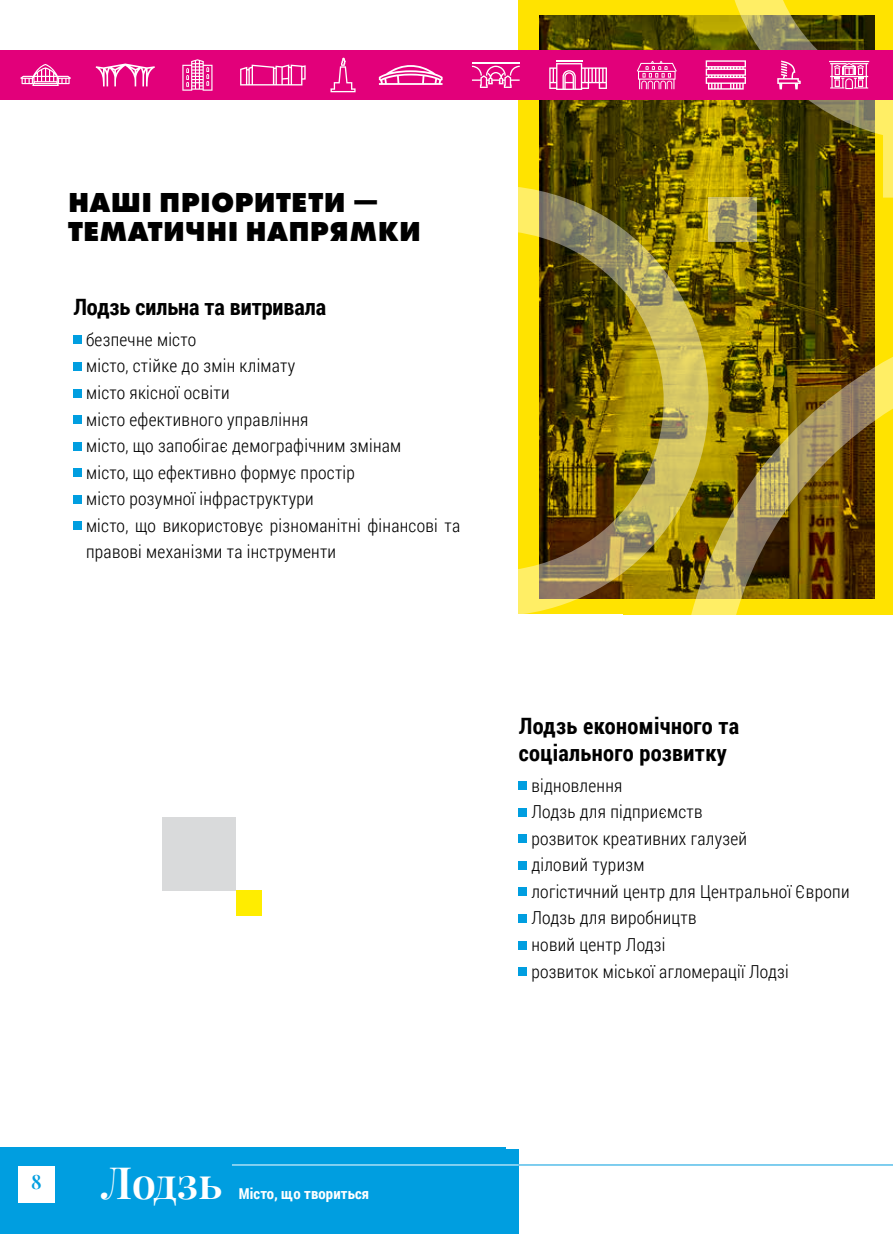
<style>
.page{position:relative;width:893px;height:1234px;background:#fff}
.page>*{position:absolute;margin:0;border:0;box-sizing:border-box;transform-origin:0 0}
.t1{font:600 43.5px "Playfair Display";letter-spacing:-.005em;color:#fff}
.t2{font:italic 800 40.2px "Playfair Display";letter-spacing:.005em;color:#000}
.t3{font:700 28.5px/28.5px "Futura PT Extra";letter-spacing:.01em;color:#000}
.t4{font:700 22.5px/26.5px "Roboto Condensed";letter-spacing:.015em;color:#000}
.t5{font:600 19.35px "Playfair Display";color:#009ee0}
.t6{font:300 17.85px/26.5px "Roboto Condensed";letter-spacing:.015em;color:#000}
.t7{font:700 15px "Roboto Condensed";letter-spacing:.01em;color:#fff}
</style>
<div class="page">
<div style="left:0;top:614px;width:519px;height:619px;background:#009ee0"></div>
<hr style="left:230px;top:1164px;width:663px;height:1px;background:#009ee0">
<div style="left:19px;top:1165px;width:36px;height:36px;background:#fff"></div>
<hr style="left:232px;top:1164px;width:287px;height:1px;background:#fff">
<div style="left:0;top:191px;width:519px;height:956px;background:#fff"></div>
<svg style="left:519px;top:0;width:374px;height:356px;background:#726000"></svg>
<div style="left:0;top:50px;width:893px;height:49px;background:#e2007a"></div>
<svg style="left:20px;top:64px;width:51px;height:22px"></svg>
<svg style="left:96px;top:63px;width:59px;height:23px"></svg>
<svg style="left:330px;top:58px;width:26px;height:34px"></svg>
<svg style="left:240px;top:64px;width:66px;height:21px"></svg>
<svg style="left:379px;top:65px;width:64px;height:20px"></svg>
<svg style="left:549px;top:60px;width:58px;height:30px"></svg>
<svg style="left:706px;top:0;width:187px;height:197px"></svg>
<svg style="left:637px;top:61px;width:40px;height:28px"></svg>
<svg style="left:182px;top:59px;width:30px;height:32px"></svg>
<hr style="left:472px;top:62px;width:48px;height:1px;background:#fff">
<svg style="left:472px;top:66px;width:48px;height:22px"></svg>
<svg style="left:518px;top:187px;width:191px;height:427px;background:#95821e"></svg>
<svg style="left:708px;top:197px;width:48px;height:45px;background:#b5a965"></svg>
<svg style="left:691px;top:356px;width:202px;height:259px;background:#937b1c"></svg>
<div style="left:73px;top:335px;width:9px;height:9px;background:#009ee0"></div>
<div style="left:73px;top:362px;width:9px;height:8px;background:#009ee0"></div>
<div style="left:73px;top:389px;width:9px;height:8px;background:#009ee0"></div>
<div style="left:73px;top:415px;width:9px;height:8px;background:#009ee0"></div>
<div style="left:73px;top:442px;width:9px;height:8px;background:#009ee0"></div>
<div style="left:73px;top:468px;width:9px;height:9px;background:#009ee0"></div>
<div style="left:73px;top:495px;width:9px;height:8px;background:#009ee0"></div>
<div style="left:73px;top:521px;width:9px;height:9px;background:#009ee0"></div>
<div style="left:519px;top:781px;width:8px;height:8px;background:#009ee0"></div>
<div style="left:519px;top:807px;width:8px;height:9px;background:#009ee0"></div>
<div style="left:519px;top:834px;width:8px;height:8px;background:#009ee0"></div>
<div style="left:519px;top:860px;width:8px;height:9px;background:#009ee0"></div>
<div style="left:519px;top:887px;width:8px;height:8px;background:#009ee0"></div>
<div style="left:519px;top:914px;width:8px;height:8px;background:#009ee0"></div>
<div style="left:519px;top:940px;width:8px;height:8px;background:#009ee0"></div>
<div style="left:519px;top:967px;width:8px;height:8px;background:#009ee0"></div>
<div style="left:162px;top:816px;width:74px;height:74px;background:#d9dadb"></div>
<div style="left:236px;top:890px;width:25px;height:26px;background:#ffed00"></div>
<h3 class="t3" style="left:68px;top:188px;width:354px">НАШІ ПРІОРИТЕТИ —<br>ТЕМАТИЧНІ НАПРЯМКИ</h3>
<p class="t4" style="left:73px;top:293px;width:254px">Лодзь сильна та витривала</p>
<p class="t6" style="left:86px;top:325px;width:376px">безпечне місто<br>місто, стійке до змін клімату<br>місто якісної освіти<br>місто ефективного управління<br>місто, що запобігає демографічним змінам<br>місто, що ефективно формує простір<br>місто розумної інфраструктури<br>місто, що використовує різноманітні фінансові та правові механізми та інструменти</p>
<p class="t4" style="left:519px;top:712px;width:222px">Лодзь економічного та соціального розвитку</p>
<p class="t6" style="left:531px;top:771px;width:320px">відновлення<br>Лодзь для підприємств<br>розвиток креативних галузей<br>діловий туризм<br>логістичний центр для Центральної Європи<br>Лодзь для виробництв<br>новий центр Лодзі<br>розвиток міської агломерації Лодзі</p>
<h2 class="t2" style="left:567px;top:946px;width:236px">lorem ispum</h2>
<p class="t5" style="left:31px;top:1166px;width:12px">8</p>
<h1 class="t1" style="left:101px;top:1148px;width:122px">Лодзь</h1>
<p class="t7" style="left:239px;top:1182px;width:132px">Місто, що твориться</p>
</div>
